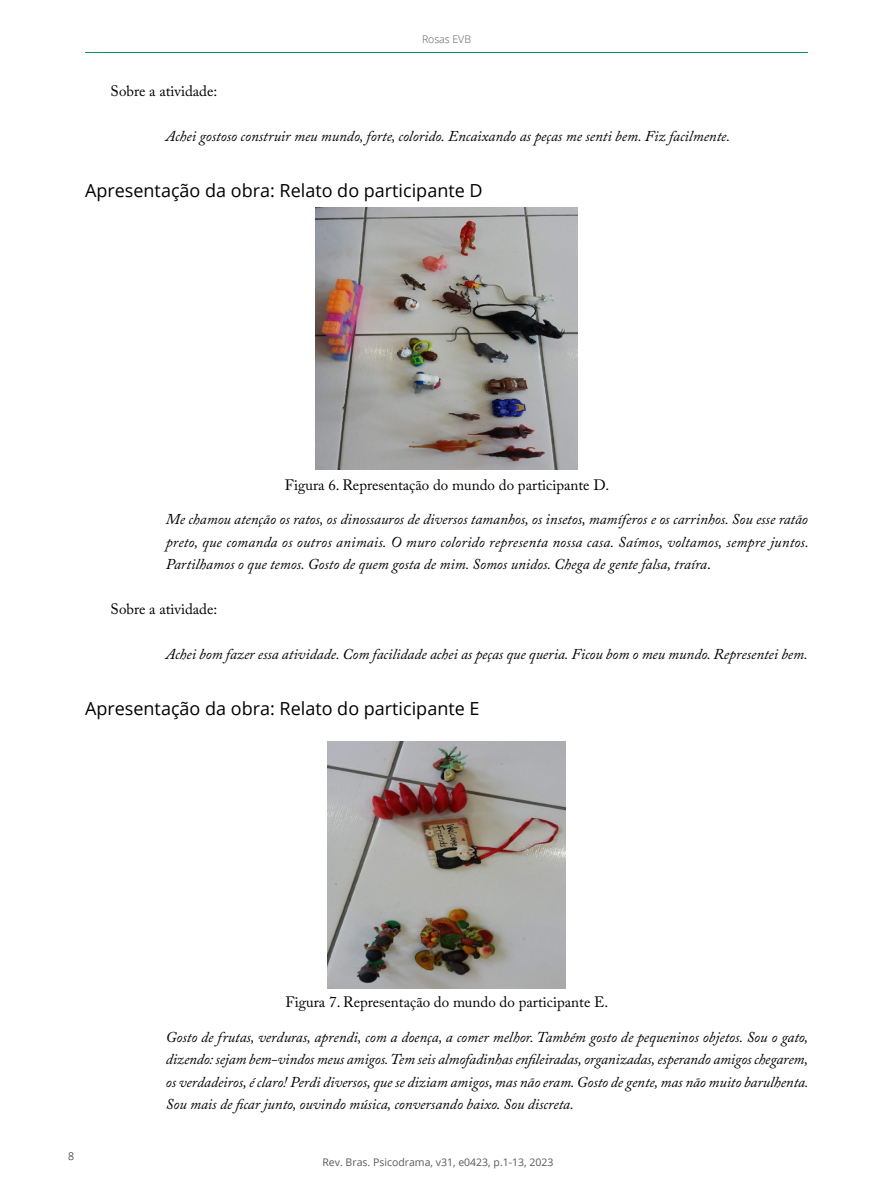
<style>
.page{position:relative;width:893px;height:1191px;background:#fff}
.page>*{position:absolute;margin:0;border:0;box-sizing:border-box;transform-origin:0 0}
.t1{font:18px "Open Sans";color:#000}
.t2{font:italic 15px/22.5px "Adobe Caslon Pro";color:#000;text-align:justify}
.t3{font:15px "Adobe Caslon Pro";color:#000}
.t4{font:10.5px "Open Sans";color:#58595b}
.t5{font:300 10.5px "Open Sans";color:#58595b}
.t6{font:300 10.5px "Open Sans";color:#000}
.s1{font-style:normal}
</style>
<div class="page">
<hr style="left:85px;top:52px;width:723px;height:1px;background:#008e77">
<img style="left:316px;top:207px;width:261px;height:262px">
<img style="left:328px;top:741px;width:237px;height:248px">
<p class="t5" style="left:422px;top:32px;width:50px">Rosas EVB</p>
<p class="t3" style="left:111px;top:82px;width:108px">Sobre a atividade:</p>
<p class="t2" style="left:166px;top:125px;width:566px">Achei gostoso construir meu mundo, forte, colorido. Encaixando as peças me senti bem. Fiz facilmente.</p>
<p class="t1" style="left:85px;top:178px;width:399px">Apresentação da obra: Relato do participante D</p>
<p class="t3" style="left:285px;top:476px;width:326px">Figura 6. Representação do mundo do participante D.</p>
<p class="t2" style="left:166px;top:507px;width:644px">Me chamou atenção os ratos, os dinossauros de diversos tamanhos, os insetos, mamíferos e os carrinhos. Sou esse ratão preto, que comanda os outros animais. O muro colorido representa nossa casa. Saímos, voltamos, sempre juntos.<br>Partilhamos o que temos. Gosto de quem gosta de mim. Somos unidos. Chega de gente falsa, traíra<span class="s1">.</span></p>
<p class="t3" style="left:111px;top:600px;width:108px">Sobre a atividade:</p>
<p class="t2" style="left:166px;top:642px;width:643px">Achei bom fazer essa atividade. Com facilidade achei as peças que queria. Ficou bom o meu mundo. Representei bem.</p>
<p class="t1" style="left:85px;top:696px;width:396px">Apresentação da obra: Relato do participante E</p>
<p class="t6" style="left:68px;top:1148px;width:7px">8</p>
<p class="t3" style="left:286px;top:993px;width:324px">Figura 7. Representação do mundo do participante E.</p>
<p class="t2" style="left:166px;top:1025px;width:644px">Gosto de frutas, verduras, aprendi, com a doença, a comer melhor. Também gosto de pequeninos objetos. Sou o gato, dizendo: sejam bem-vindos meus amigos. Tem seis almofadinhas enfileiradas, organizadas, esperando amigos chegarem, os verdadeiros, é claro! Perdi diversos, que se diziam amigos, mas não eram. Gosto de gente, mas não muito barulhenta.<br>Sou mais de ficar junto, ouvindo música, conversando baixo. Sou discreta.</p>
<p class="t4" style="left:322px;top:1154px;width:233px">Rev. Bras. Psicodrama, v31, e0423, p.1-13, 2023</p>
</div>
